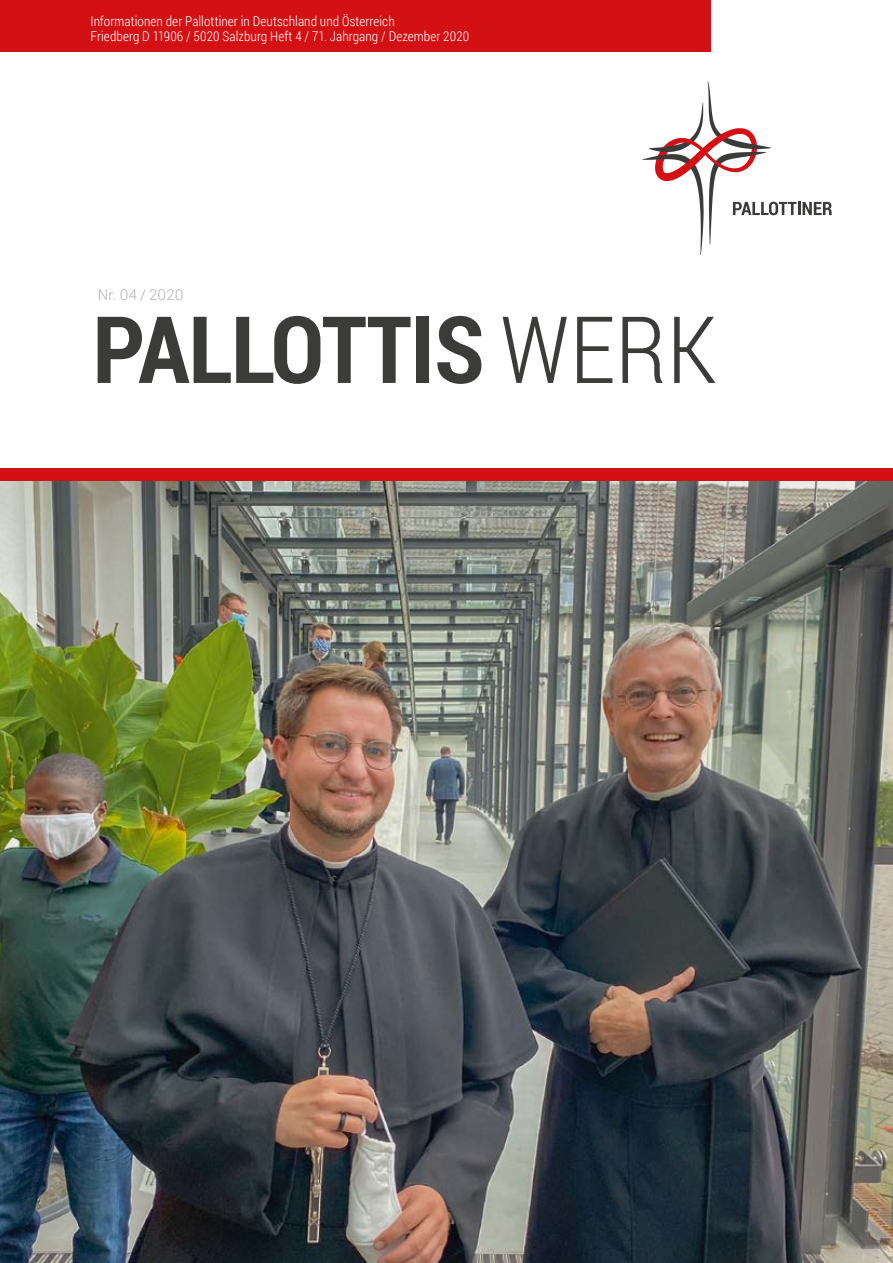
<style>
.page{position:relative;width:893px;height:1263px;background:#fff}
.page>*{position:absolute;margin:0;border:0;box-sizing:border-box;transform-origin:0 0}
.t1{font:700 93px "Roboto Condensed";letter-spacing:-.01em;color:#3b3b3a}
.t2{font:300 15px "Roboto";color:#b1b2b3}
.t3{font:300 13.5px/15px "Roboto Condensed";letter-spacing:.005em;color:#fff}
.s1{font-weight:300}
</style>
<div class="page">
<img style="left:0;top:481px;width:893px;height:782px">
<div style="left:0;top:0;width:710px;height:51px;background:#d31014"></div>
<div style="left:0;top:468px;width:893px;height:13px;background:#d31014"></div>
<svg style="left:642px;top:81px;width:190px;height:174px"></svg>
<p class="t3" style="left:91px;top:15px;width:380px">Informationen der Pallottiner in Deutschland und Österreich<br>Friedberg D 11906 / 5020 Salzburg Heft 4 / 71. Jahrgang / Dezember 2020</p>
<p class="t2" style="left:98px;top:284px;width:87px">Nr. 04 / 2020</p>
<h1 class="t1" style="left:93px;top:311px;width:626px">PALLOTTIS <span class="s1">WERK</span></h1>
</div>
